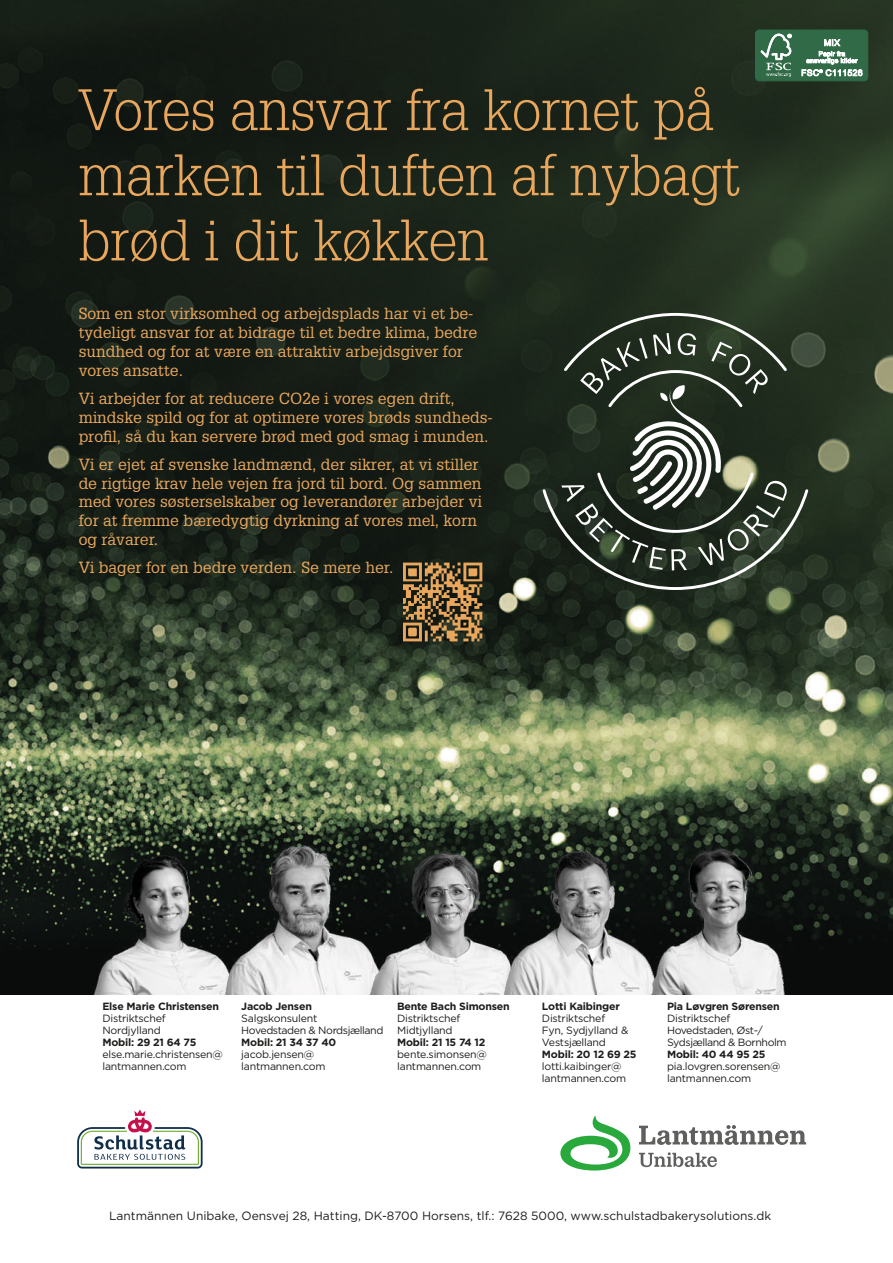
<style>
.page{position:relative;width:893px;height:1263px;background:#fff}
.page>*{position:absolute;margin:0;border:0;box-sizing:border-box;transform-origin:0 0}
.t1{font:300 57px/65.1px "Glypha LT Std";color:#e8a75d}
.t2{font:15.75px/18.9px "Glypha LT Std";color:#e8a75d}
.t3{font:12px "Gotham";color:#1d1d1b}
.t4{font:10.5px/12px "Gotham";letter-spacing:-.02em;color:#1d1d1b}
.t5{font:700 10.5px "Gotham";letter-spacing:-.02em;color:#1d1d1b}
.t6{font:10.5px/12px "Gotham";letter-spacing:-.04em;color:#1d1d1b}
</style>
<div class="page">
<img style="left:0;top:0;width:893px;height:129px">
<img style="left:0;top:129px;width:892px;height:826px">
<svg style="left:639px;top:1125px;width:167px;height:20px"></svg>
<svg style="left:639px;top:1152px;width:78px;height:15px"></svg>
<svg style="left:560px;top:1115px;width:70px;height:55px"></svg>
<svg style="left:77px;top:1109px;width:126px;height:60px"></svg>
<img style="left:892px;top:114px;width:1px;height:881px">
<img style="left:251px;top:553px;width:83px;height:85px">
<img style="left:75px;top:840px;width:143px;height:155px">
<img style="left:218px;top:840px;width:141px;height:155px">
<img style="left:359px;top:840px;width:136px;height:155px">
<img style="left:495px;top:840px;width:145px;height:155px">
<img style="left:640px;top:840px;width:165px;height:155px">
<div style="left:755px;top:30px;width:113px;height:51px;background:#306a47;border-radius:4px"></div>
<div style="left:755px;top:30px;width:113px;height:51px;border:1px solid #306a47;border-radius:4px"></div>
<svg style="left:761px;top:34px;width:31px;height:43px"></svg>
<svg style="left:801px;top:39px;width:61px;height:37px"></svg>
<svg style="left:543px;top:313px;width:265px;height:277px;background:#2d382c"></svg>
<svg style="left:561px;top:333px;width:226px;height:237px;background:#424c40"></svg>
<img style="left:397px;top:552px;width:96px;height:101px">
<h1 class="t1" style="left:79px;top:78px;width:663px">Vores ansvar fra kornet på marken til duften af nybagt brød i dit køkken</h1>
<p class="t2" style="left:79px;top:304px;width:400px">Som en stor virksomhed og arbejdsplads har vi et be&shy;tydeligt ansvar for at bidrage til et bedre klima, bedre sundhed og for at være en attraktiv arbejdsgiver for vores ansatte.</p>
<p class="t2" style="left:79px;top:388px;width:414px">Vi arbejder for at reducere CO2e i vores egen drift, mindske spild og for at optimere vores brøds sundheds&shy;profil, så du kan servere brød med god smag i munden.</p>
<p class="t2" style="left:79px;top:454px;width:405px">Vi er ejet af svenske landmænd, der sikrer, at vi stiller de rigtige krav hele vejen fra jord til bord. Og sammen med vores søsterselskaber og leverandører arbejder vi for at fremme bæredygtig dyrkning af vores mel, korn og råvarer.</p>
<p class="t2" style="left:79px;top:558px;width:316px">Vi bager for en bedre verden. Se mere her.</p>
<p class="t5" style="left:102px;top:1000px;width:118px">Else Marie Christensen</p>
<p class="t4" style="left:102px;top:1012px;width:65px">Distriktschef<br>Nordjylland</p>
<p class="t5" style="left:102px;top:1036px;width:95px">Mobil: 29 21 64 75</p>
<p class="t4" style="left:102px;top:1048px;width:122px">else.marie.christensen@ lantmannen.com</p>
<p class="t5" style="left:241px;top:1000px;width:72px">Jacob Jensen</p>
<p class="t6" style="left:241px;top:1012px;width:144px">Salgskonsulent<br>Hovedstaden &amp; Nordsjælland</p>
<p class="t5" style="left:241px;top:1036px;width:96px">Mobil: 21 34 37 40</p>
<p class="t4" style="left:241px;top:1048px;width:86px">jacob.jensen@ lantmannen.com</p>
<p class="t5" style="left:397px;top:1000px;width:114px">Bente Bach Simonsen</p>
<p class="t4" style="left:397px;top:1012px;width:65px">Distriktschef<br>Midtjylland</p>
<p class="t5" style="left:397px;top:1036px;width:90px">Mobil: 21 15 74 12</p>
<p class="t4" style="left:397px;top:1048px;width:91px">bente.simonsen@ lantmannen.com</p>
<p class="t5" style="left:542px;top:1000px;width:79px">Lotti Kaibinger</p>
<p class="t4" style="left:542px;top:1012px;width:88px">Distriktschef<br>Fyn, Sydjylland &amp;<br>Vestsjælland</p>
<p class="t5" style="left:542px;top:1048px;width:96px">Mobil: 20 12 69 25</p>
<p class="t4" style="left:542px;top:1060px;width:86px">lotti.kaibinger@ lantmannen.com</p>
<p class="t5" style="left:667px;top:1000px;width:114px">Pia Løvgren Sørensen</p>
<p class="t6" style="left:667px;top:1012px;width:121px">Distriktschef<br>Hovedstaden, Øst-/<br>Sydsjælland &amp; Bornholm</p>
<p class="t5" style="left:667px;top:1048px;width:100px">Mobil: 40 44 95 25</p>
<p class="t4" style="left:667px;top:1060px;width:115px">pia.lovgren.sorensen@ lantmannen.com</p>
<p class="t3" style="left:109px;top:1208px;width:664px">Lantmännen Unibake, Oensvej 28, Hatting, DK-8700 Horsens, tlf.: 7628 5000, www.schulstadbakerysolutions.dk</p>
</div>
